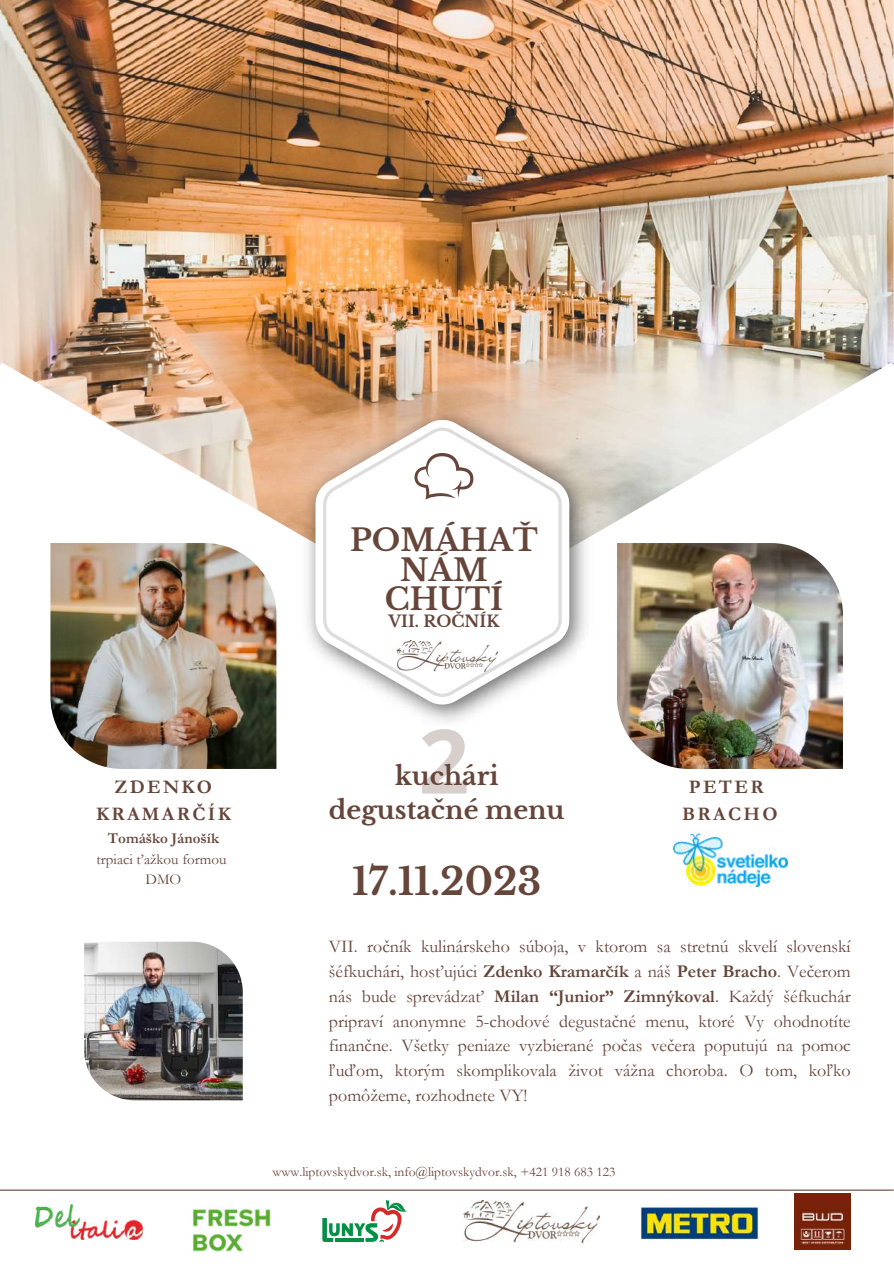
<style>
.page{position:relative;width:894px;height:1264px;background:#fff}
.page>*{position:absolute;margin:0;border:0;box-sizing:border-box;transform-origin:0 0}
.t1{font:700 88.95px "Open Sans";color:#66463b}
.t2{font:700 37.5px "Libre Baskerville";color:#66463b}
.t3{font:700 30.3px/29.7px "Libre Baskerville";color:#66463b;text-align:center}
.t4{font:700 25.35px/34.7px "Libre Baskerville";color:#66463b;text-align:center}
.t5{font:700 19.2px/26.4px "Garamond";letter-spacing:.12em;color:#66463b;text-align:center}
.t6{font:18px/24.8px "Garamond";color:#66463b;text-align:justify}
.t7{font:700 15.9px "Libre Baskerville";color:#66463b}
.t8{font:15px/20.2px "Garamond";color:#66463b;text-align:center}
.t9{font:700 15px "Garamond";color:#66463b}
.t10{font:13.5px "Garamond";color:#66463b}
.s1{font-weight:700}
</style>
<div class="page">
<img style="left:0;top:0;width:893px;height:531px">
<img style="left:293px;top:398px;width:306px;height:324px">
<svg style="left:315px;top:418px;width:254px;height:287px"></svg>
<svg style="left:323px;top:427px;width:238px;height:270px"></svg>
<svg style="left:414px;top:453px;width:59px;height:46px"></svg>
<img style="left:50px;top:543px;width:226px;height:226px">
<img style="left:617px;top:543px;width:225px;height:226px">
<img style="left:396px;top:640px;width:101px;height:31px">
<img style="left:84px;top:941px;width:159px;height:159px">
<img style="left:36px;top:1204px;width:107px;height:34px">
<img style="left:192px;top:1208px;width:79px;height:44px">
<img style="left:794px;top:1193px;width:56px;height:56px">
<img style="left:463px;top:1200px;width:136px;height:42px">
<img style="left:637px;top:1190px;width:123px;height:50px">
<hr style="left:0;top:1189px;width:893px;height:1px;background:#66463b">
<svg style="left:322px;top:1200px;width:84px;height:42px"></svg>
<img style="left:673px;top:831px;width:113px;height:55px">
<p class="t5" style="left:96px;top:774px;width:136px">ZDENKO<br>KRAMARČÍK</p>
<p class="t9" style="left:108px;top:830px;width:113px">Tomáško Jánošík</p>
<p class="t8" style="left:97px;top:849px;width:131px">trpiaci ťažkou formou<br>DMO</p>
<h3 class="t3" style="left:350px;top:525px;width:189px">POMÁHAŤ<br>NÁM<br>CHUTÍ</h3>
<p class="t7" style="left:388px;top:611px;width:112px">VII. ROČNÍK</p>
<h1 class="t1" style="left:418px;top:698px;width:52px">2</h1>
<h3 class="t4" style="left:329px;top:758px;width:237px">kuchári degustačné menu</h3>
<h2 class="t2" style="left:352px;top:858px;width:190px">17.11.2023</h2>
<p class="t5" style="left:682px;top:774px;width:97px">PETER<br>BRACHO</p>
<p class="t6" style="left:329px;top:934px;width:523px">VII. ročník kulinárskeho súboja, v ktorom sa stretnú skvelí slovenskí šéfkuchári, hosťujúci <span class="s1">Zdenko Kramarčík</span> a náš <span class="s1">Peter Bracho</span>. Večerom nás bude sprevádzať <span class="s1">Milan “Junior” Zimnýkoval</span>. Každý šéfkuchár pripraví anonymne 5-chodové degustačné menu, ktoré Vy ohodnotíte finančne. Všetky peniaze vyzbierané počas večera poputujú na pomoc ľuďom, ktorým skomplikovala život vážna choroba. O tom, koľko pomôžeme, rozhodnete VY!</p>
<p class="t10" style="left:272px;top:1164px;width:344px">www.liptovskydvor.sk, info@liptovskydvor.sk, +421 918 683 123</p>
</div>
